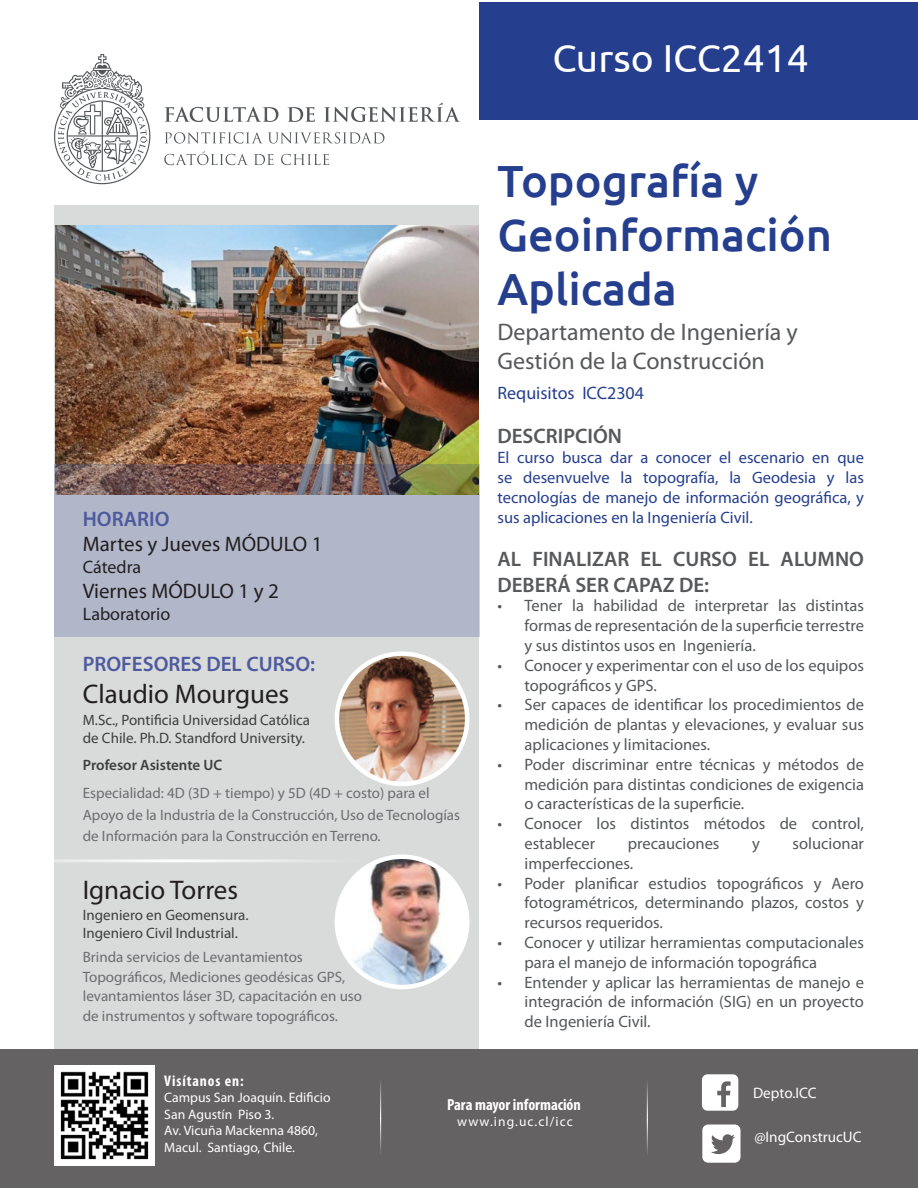
<style>
.page{position:relative;width:918px;height:1188px;background:#fff}
.page>*{position:absolute;margin:0;border:0;box-sizing:border-box;transform-origin:0 0}
.t1{font:500 45px/54px "Ubuntu";color:#253f8e}
.t2{font:39px "Ubuntu";color:#fff}
.t3{font:27px "Myriad Pro";color:#231f20}
.t4{font:24px "Myriad Pro";color:#57585a}
.t5{font:600 21px/25.2px "Myriad Pro";color:#57585a}
.t6{font:21px "Myriad Pro";color:#231f20}
.t7{font:600 21px "Myriad Pro";color:#4d5a9e}
.t8{font:18px "Myriad Pro";color:#231f20}
.t9{font:18px "Myriad Pro";color:#253f8e}
.t10{font:16.5px/19.8px "Myriad Pro";color:#545759;text-align:justify}
.t11{font:16.5px/19.8px "Myriad Pro";color:#253f8e;text-align:justify}
.t12{font:700 condensed 16.05px "Myriad Pro";color:#fff}
.t13{font:700 condensed 15.45px "Myriad Pro";letter-spacing:.06em;color:#fff}
.t14{font:15.15px "Myriad Pro";color:#fff}
.t15{font:15px/21.6px "Myriad Pro";color:#6c6d70}
.t16{font:15px "Myriad Pro";color:#3e3e3f}
.t17{font:600 15px "Myriad Pro";color:#3e3e3f}
.t18{font:13.65px/16.5px "Myriad Pro";color:#fff}
.t19{font:13.5px "Myriad Pro";letter-spacing:.08em;color:#fff}
</style>
<div class="page">
<div style="left:479px;top:2px;width:439px;height:118px;background:#253f8e"></div>
<div style="left:55px;top:205px;width:424px;height:844px;background:#d9dada"></div>
<div style="left:0;top:1049px;width:918px;height:139px;background:#656263"></div>
<hr style="left:380px;top:1078px;width:1px;height:39px;background:#fff">
<hr style="left:380px;top:1117px;width:1px;height:39px;background:#fff">
<hr style="left:173px;top:859px;width:190px;height:3px;background:#fff">
<hr style="left:0;top:859px;width:173px;height:3px;background:#fff">
<hr style="left:647px;top:1078px;width:1px;height:40px;background:#fff">
<hr style="left:647px;top:1117px;width:1px;height:40px;background:#fff">
<img style="left:54px;top:1065px;width:100px;height:101px">
<svg style="left:702px;top:1074px;width:36px;height:37px"></svg>
<svg style="left:702px;top:1125px;width:39px;height:38px"></svg>
<svg style="left:165px;top:107px;width:113px;height:15px"></svg>
<svg style="left:287px;top:107px;width:28px;height:15px"></svg>
<svg style="left:165px;top:132px;width:219px;height:12px"></svg>
<svg style="left:164px;top:151px;width:84px;height:14px"></svg>
<svg style="left:254px;top:154px;width:20px;height:11px"></svg>
<svg style="left:281px;top:154px;width:48px;height:11px"></svg>
<svg style="left:324px;top:103px;width:136px;height:19px"></svg>
<svg style="left:54px;top:54px;width:97px;height:130px"></svg>
<img style="left:55px;top:225px;width:423px;height:239px">
<svg style="left:54px;top:464px;width:425px;height:173px;background:#a6a7b3"></svg>
<img style="left:337px;top:656px;width:130px;height:128px">
<div style="left:335px;top:651px;width:134px;height:135px;border:4px solid #fff;border-radius:50%"></div>
<img style="left:337px;top:859px;width:130px;height:128px">
<div style="left:335px;top:854px;width:134px;height:135px;border:4px solid #fff;border-radius:50%"></div>
<p class="t2" style="left:553px;top:35px;width:258px">Curso ICC2414</p>
<p class="t7" style="left:83px;top:506px;width:88px">HORARIO</p>
<p class="t6" style="left:83px;top:531px;width:241px">Martes y Jueves MÓDULO 1</p>
<p class="t8" style="left:83px;top:556px;width:60px">Cátedra</p>
<p class="t6" style="left:83px;top:578px;width:197px">Viernes MÓDULO 1 y 2</p>
<p class="t8" style="left:83px;top:603px;width:89px">Laboratorio</p>
<p class="t7" style="left:83px;top:650px;width:234px">PROFESORES DEL CURSO:</p>
<p class="t3" style="left:83px;top:678px;width:208px">Claudio Mourgues</p>
<p class="t16" style="left:83px;top:711px;width:229px">M.Sc., Pontificia Universidad Católica</p>
<p class="t16" style="left:83px;top:729px;width:224px">de Chile. Ph.D. Standford University.</p>
<p class="t17" style="left:83px;top:756px;width:141px">Profesor Asistente UC</p>
<p class="t15" style="left:83px;top:782px;width:379px">Especialidad: 4D (3D + tiempo) y 5D (4D + costo) para el<br>Apoyo de la Industria de la Construcción, Uso de Tecnologías de Información para la Construcción en Terreno.</p>
<p class="t3" style="left:83px;top:873px;width:157px">Ignacio Torres</p>
<p class="t16" style="left:83px;top:905px;width:167px">Ingeniero en Geomensura.</p>
<p class="t16" style="left:83px;top:924px;width:156px">Ingeniero Civil Industrial.</p>
<p class="t15" style="left:83px;top:946px;width:222px">Brinda servicios de Levantamientos</p>
<p class="t15" style="left:83px;top:966px;width:264px">Topográficos, Mediciones geodésicas GPS,</p>
<p class="t15" style="left:83px;top:985px;width:281px">levantamientos láser 3D, capacitación en uso</p>
<p class="t15" style="left:83px;top:1005px;width:257px">de instrumentos y software topográficos.</p>
<p class="t1" style="left:497px;top:152px;width:336px">Topografía y<br>Geoinformación<br>Aplicada</p>
<p class="t4" style="left:497px;top:317px;width:302px">Departamento de Ingeniería y</p>
<p class="t4" style="left:497px;top:346px;width:269px">Gestión de la Construcción</p>
<p class="t9" style="left:497px;top:382px;width:148px">Requisitos ICC2304</p>
<p class="t5" style="left:497px;top:423px;width:126px">DESCRIPCIÓN</p>
<p class="t11" style="left:497px;top:448px;width:368px">El curso busca dar a conocer el escenario en que se desenvuelve la topografía, la Geodesia y las tecnologías de manejo de información geográfica, y sus aplicaciones en la Ingeniería Civil.</p>
<p class="t5" style="left:497px;top:546px;width:368px">AL FINALIZAR EL CURSO EL ALUMNO<br>DEBERÁ SER CAPAZ DE:</p>
<p class="t10" style="left:524px;top:596px;width:341px;text-indent:-27px">• Tener la habilidad de interpretar las distintas formas de representación de la superficie terrestre y sus distintos usos en Ingeniería.</p>
<p class="t10" style="left:524px;top:655px;width:341px;text-indent:-27px">• Conocer y experimentar con el uso de los equipos topográficos y GPS.</p>
<p class="t10" style="left:524px;top:695px;width:341px;text-indent:-27px">• Ser capaces de identificar los procedimientos de medición de plantas y elevaciones, y evaluar sus aplicaciones y limitaciones.</p>
<p class="t10" style="left:524px;top:754px;width:341px;text-indent:-27px">• Poder discriminar entre técnicas y métodos de medición para distintas condiciones de exigencia o características de la superficie.</p>
<p class="t10" style="left:524px;top:814px;width:341px;text-indent:-27px">• Conocer los distintos métodos de control, establecer</p>
<p class="t10" style="left:628px;top:833px;width:93px">precauciones</p>
<p class="t10" style="left:752px;top:833px;width:9px">y</p>
<p class="t10" style="left:793px;top:833px;width:73px">solucionar</p>
<p class="t10" style="left:524px;top:853px;width:110px">imperfecciones.</p>
<p class="t10" style="left:524px;top:873px;width:341px;text-indent:-27px">• Poder planificar estudios topográficos y Aero fotogramétricos, determinando plazos, costos y recursos requeridos.</p>
<p class="t10" style="left:524px;top:932px;width:341px;text-indent:-27px">• Conocer y utilizar herramientas computacionales para el manejo de información topográfica</p>
<p class="t10" style="left:524px;top:972px;width:341px;text-indent:-27px">• Entender y aplicar las herramientas de manejo e integración de información (SIG) en un proyecto de Ingeniería Civil.</p>
<p class="t13" style="left:164px;top:1071px;width:81px">Visítanos en:</p>
<p class="t18" style="left:164px;top:1089px;width:168px">Campus San Joaquín. Edificio<br>San Agustín Piso 3.</p>
<p class="t18" style="left:164px;top:1122px;width:155px">Av. Vicuña Mackenna 4860,<br>Macul. Santiago, Chile.</p>
<p class="t12" style="left:447px;top:1095px;width:135px">Para mayor información</p>
<p class="t19" style="left:457px;top:1113px;width:117px">www.ing.uc.cl/icc</p>
<p class="t14" style="left:753px;top:1084px;width:65px">Depto.ICC</p>
<p class="t14" style="left:754px;top:1127px;width:109px">@IngConstrucUC</p>
</div>
